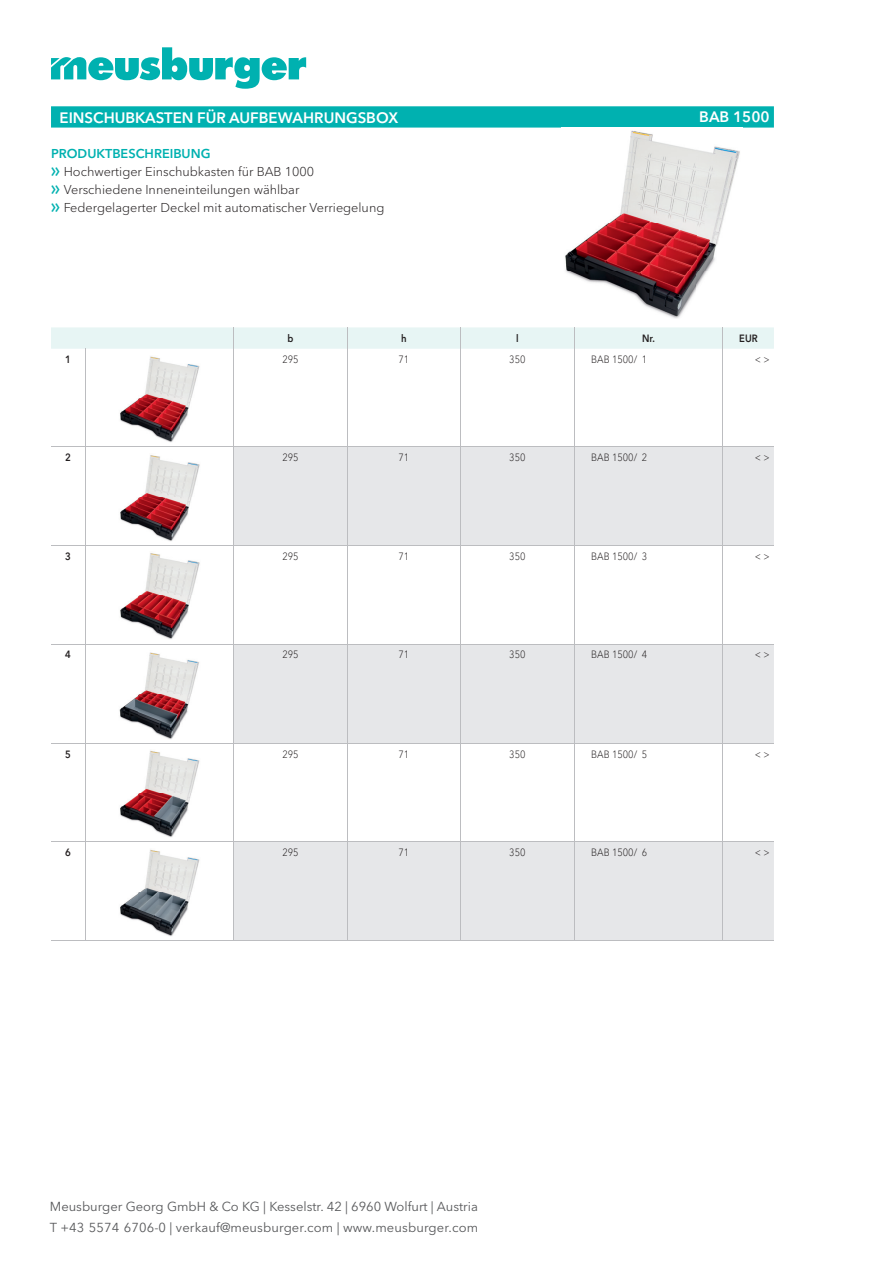
<style>
.page{position:relative;width:893px;height:1263px;background:#fff}
.page>*{position:absolute;margin:0;border:0;box-sizing:border-box;transform-origin:0 0}
.t1{font:600 15px "Avenir Next W1 G";color:#fff}
.t2{font:12.9px/20.7px "Avenir Next W1 G";color:#57585a}
.t3{font:300 12.75px/18px "Avenir Next W1 G";color:#231f20}
.t4{font:300 10.5px "Avenir Next W1 G";color:#231f20;scale:.9 1}
.t5{font:600 10.5px "Avenir Next W1 G";color:#231f20;scale:.9 1}
.s1{font-weight:600;color:#00b1b0}
.s2{font-family:"Meusburger Sonderzeichen";font-weight:400;color:#00b1b0}
</style>
<div class="page">
<svg style="left:51px;top:47px;width:255px;height:42px"></svg>
<svg style="left:51px;top:106px;width:723px;height:22px;background:#0ab4b3"></svg>
<img style="left:565px;top:130px;width:175px;height:189px">
<svg style="left:235px;top:448px;width:539px;height:492px;fill:#e6e7e9"></svg>
<div style="left:51px;top:327px;width:723px;height:22px;background:#e7f5f4"></div>
<hr style="left:234px;top:349px;width:1px;height:98px;background:#bcbdc0">
<hr style="left:347px;top:349px;width:1px;height:98px;background:#bcbdc0">
<hr style="left:460px;top:349px;width:1px;height:98px;background:#bcbdc0">
<hr style="left:574px;top:349px;width:1px;height:98px;background:#bcbdc0">
<hr style="left:723px;top:349px;width:1px;height:98px;background:#bcbdc0">
<hr style="left:51px;top:447px;width:34px;height:1px;background:#bcbdc0">
<hr style="left:85px;top:447px;width:149px;height:1px;background:#bcbdc0">
<hr style="left:234px;top:447px;width:113px;height:1px;background:#bcbdc0">
<hr style="left:234px;top:447px;width:1px;height:98px;background:#bcbdc0">
<hr style="left:347px;top:447px;width:114px;height:1px;background:#bcbdc0">
<hr style="left:347px;top:447px;width:1px;height:98px;background:#bcbdc0">
<hr style="left:461px;top:447px;width:113px;height:1px;background:#bcbdc0">
<hr style="left:460px;top:447px;width:1px;height:98px;background:#bcbdc0">
<hr style="left:574px;top:447px;width:149px;height:1px;background:#bcbdc0">
<hr style="left:574px;top:447px;width:1px;height:98px;background:#bcbdc0">
<hr style="left:723px;top:447px;width:51px;height:1px;background:#bcbdc0">
<hr style="left:723px;top:447px;width:1px;height:98px;background:#bcbdc0">
<hr style="left:51px;top:545px;width:34px;height:1px;background:#bcbdc0">
<hr style="left:85px;top:545px;width:149px;height:1px;background:#bcbdc0">
<hr style="left:234px;top:545px;width:113px;height:1px;background:#bcbdc0">
<hr style="left:234px;top:546px;width:1px;height:98px;background:#bcbdc0">
<hr style="left:347px;top:545px;width:114px;height:1px;background:#bcbdc0">
<hr style="left:347px;top:546px;width:1px;height:98px;background:#bcbdc0">
<hr style="left:461px;top:545px;width:113px;height:1px;background:#bcbdc0">
<hr style="left:460px;top:546px;width:1px;height:98px;background:#bcbdc0">
<hr style="left:574px;top:545px;width:149px;height:1px;background:#bcbdc0">
<hr style="left:574px;top:546px;width:1px;height:98px;background:#bcbdc0">
<hr style="left:723px;top:545px;width:51px;height:1px;background:#bcbdc0">
<hr style="left:723px;top:546px;width:1px;height:98px;background:#bcbdc0">
<hr style="left:51px;top:644px;width:34px;height:1px;background:#bcbdc0">
<hr style="left:85px;top:644px;width:149px;height:1px;background:#bcbdc0">
<hr style="left:234px;top:644px;width:113px;height:1px;background:#bcbdc0">
<hr style="left:234px;top:644px;width:1px;height:99px;background:#bcbdc0">
<hr style="left:347px;top:644px;width:114px;height:1px;background:#bcbdc0">
<hr style="left:347px;top:644px;width:1px;height:99px;background:#bcbdc0">
<hr style="left:461px;top:644px;width:113px;height:1px;background:#bcbdc0">
<hr style="left:460px;top:644px;width:1px;height:99px;background:#bcbdc0">
<hr style="left:574px;top:644px;width:149px;height:1px;background:#bcbdc0">
<hr style="left:574px;top:644px;width:1px;height:99px;background:#bcbdc0">
<hr style="left:723px;top:644px;width:51px;height:1px;background:#bcbdc0">
<hr style="left:723px;top:644px;width:1px;height:99px;background:#bcbdc0">
<hr style="left:51px;top:743px;width:34px;height:1px;background:#bcbdc0">
<hr style="left:85px;top:743px;width:149px;height:1px;background:#bcbdc0">
<hr style="left:234px;top:743px;width:113px;height:1px;background:#bcbdc0">
<hr style="left:234px;top:743px;width:1px;height:99px;background:#bcbdc0">
<hr style="left:347px;top:743px;width:114px;height:1px;background:#bcbdc0">
<hr style="left:347px;top:743px;width:1px;height:99px;background:#bcbdc0">
<hr style="left:461px;top:743px;width:113px;height:1px;background:#bcbdc0">
<hr style="left:460px;top:743px;width:1px;height:99px;background:#bcbdc0">
<hr style="left:574px;top:743px;width:149px;height:1px;background:#bcbdc0">
<hr style="left:574px;top:743px;width:1px;height:99px;background:#bcbdc0">
<hr style="left:723px;top:743px;width:51px;height:1px;background:#bcbdc0">
<hr style="left:723px;top:743px;width:1px;height:99px;background:#bcbdc0">
<hr style="left:51px;top:842px;width:34px;height:1px;background:#bcbdc0">
<hr style="left:85px;top:842px;width:149px;height:1px;background:#bcbdc0">
<hr style="left:234px;top:842px;width:113px;height:1px;background:#bcbdc0">
<hr style="left:234px;top:842px;width:1px;height:98px;background:#bcbdc0">
<hr style="left:347px;top:842px;width:114px;height:1px;background:#bcbdc0">
<hr style="left:347px;top:842px;width:1px;height:98px;background:#bcbdc0">
<hr style="left:461px;top:842px;width:113px;height:1px;background:#bcbdc0">
<hr style="left:460px;top:842px;width:1px;height:98px;background:#bcbdc0">
<hr style="left:574px;top:842px;width:149px;height:1px;background:#bcbdc0">
<hr style="left:574px;top:842px;width:1px;height:98px;background:#bcbdc0">
<hr style="left:723px;top:842px;width:51px;height:1px;background:#bcbdc0">
<hr style="left:723px;top:842px;width:1px;height:98px;background:#bcbdc0">
<hr style="left:51px;top:940px;width:34px;height:1px;background:#bcbdc0">
<hr style="left:85px;top:940px;width:149px;height:1px;background:#bcbdc0">
<hr style="left:234px;top:940px;width:113px;height:1px;background:#bcbdc0">
<hr style="left:347px;top:940px;width:114px;height:1px;background:#bcbdc0">
<hr style="left:461px;top:940px;width:113px;height:1px;background:#bcbdc0">
<hr style="left:574px;top:940px;width:149px;height:1px;background:#bcbdc0">
<hr style="left:723px;top:940px;width:51px;height:1px;background:#bcbdc0">
<hr style="left:85px;top:349px;width:1px;height:98px;background:#bcbdc0">
<hr style="left:85px;top:447px;width:1px;height:98px;background:#bcbdc0">
<hr style="left:85px;top:546px;width:1px;height:98px;background:#bcbdc0">
<hr style="left:85px;top:644px;width:1px;height:99px;background:#bcbdc0">
<hr style="left:85px;top:743px;width:1px;height:99px;background:#bcbdc0">
<hr style="left:85px;top:842px;width:1px;height:98px;background:#bcbdc0">
<img style="left:120px;top:356px;width:80px;height:86px">
<img style="left:120px;top:455px;width:80px;height:86px">
<img style="left:120px;top:553px;width:80px;height:86px">
<img style="left:119px;top:652px;width:80px;height:87px">
<img style="left:120px;top:750px;width:80px;height:87px">
<img style="left:120px;top:849px;width:80px;height:87px">
<p class="t1" style="left:60px;top:108px;width:340px">EINSCHUBKASTEN FÜR AUFBEWAHRUNGSBOX</p>
<p class="t1" style="left:699px;top:108px;width:72px">BAB 1500</p>
<p class="t3" style="left:51px;top:145px;width:335px"><span class="s1">PRODUKTBESCHREIBUNG<br></span><span class="s2">f</span> Hochwertiger Einschubkasten für BAB 1000<br><span class="s2">f</span> Verschiedene Inneneinteilungen wählbar<br><span class="s2">f</span> Federgelagerter Deckel mit automatischer Verriegelung</p>
<p class="t5" style="left:288px;top:332px;width:8px">b</p>
<p class="t5" style="left:401px;top:332px;width:8px">h</p>
<p class="t5" style="left:516px;top:332px;width:4px">l</p>
<p class="t5" style="left:642px;top:332px;width:16px">Nr.</p>
<p class="t5" style="left:739px;top:332px;width:22px">EUR</p>
<p class="t5" style="left:65px;top:353px;width:8px">1</p>
<p class="t4" style="left:282px;top:353px;width:20px">295</p>
<p class="t4" style="left:399px;top:353px;width:14px">71</p>
<p class="t4" style="left:509px;top:353px;width:20px">350</p>
<p class="t4" style="left:591px;top:353px;width:64px">BAB 1500/ 1</p>
<p class="t4" style="left:755px;top:353px;width:18px">&lt; &gt;</p>
<p class="t5" style="left:65px;top:451px;width:8px">2</p>
<p class="t4" style="left:282px;top:451px;width:20px">295</p>
<p class="t4" style="left:399px;top:451px;width:14px">71</p>
<p class="t4" style="left:509px;top:451px;width:20px">350</p>
<p class="t4" style="left:591px;top:451px;width:64px">BAB 1500/ 2</p>
<p class="t4" style="left:755px;top:451px;width:18px">&lt; &gt;</p>
<p class="t5" style="left:65px;top:550px;width:8px">3</p>
<p class="t4" style="left:282px;top:550px;width:20px">295</p>
<p class="t4" style="left:399px;top:550px;width:14px">71</p>
<p class="t4" style="left:509px;top:550px;width:20px">350</p>
<p class="t4" style="left:591px;top:550px;width:64px">BAB 1500/ 3</p>
<p class="t4" style="left:755px;top:550px;width:18px">&lt; &gt;</p>
<p class="t5" style="left:65px;top:648px;width:8px">4</p>
<p class="t4" style="left:282px;top:648px;width:20px">295</p>
<p class="t4" style="left:399px;top:648px;width:14px">71</p>
<p class="t4" style="left:509px;top:648px;width:20px">350</p>
<p class="t4" style="left:591px;top:648px;width:64px">BAB 1500/ 4</p>
<p class="t4" style="left:755px;top:648px;width:18px">&lt; &gt;</p>
<p class="t5" style="left:65px;top:747px;width:8px">5</p>
<p class="t4" style="left:282px;top:748px;width:20px">295</p>
<p class="t4" style="left:399px;top:748px;width:14px">71</p>
<p class="t4" style="left:509px;top:748px;width:20px">350</p>
<p class="t4" style="left:591px;top:748px;width:64px">BAB 1500/ 5</p>
<p class="t4" style="left:755px;top:748px;width:18px">&lt; &gt;</p>
<p class="t5" style="left:65px;top:846px;width:8px">6</p>
<p class="t4" style="left:282px;top:846px;width:20px">295</p>
<p class="t4" style="left:399px;top:846px;width:14px">71</p>
<p class="t4" style="left:509px;top:846px;width:20px">350</p>
<p class="t4" style="left:591px;top:846px;width:64px">BAB 1500/ 6</p>
<p class="t4" style="left:755px;top:846px;width:18px">&lt; &gt;</p>
<p class="t2" style="left:50px;top:1196px;width:430px">Meusburger Georg GmbH &amp; Co KG | Kesselstr. 42 | 6960 Wolfurt | Austria<br>T +43 5574 6706-0 | verkauf@meusburger.com | www.meusburger.com</p>
</div>
